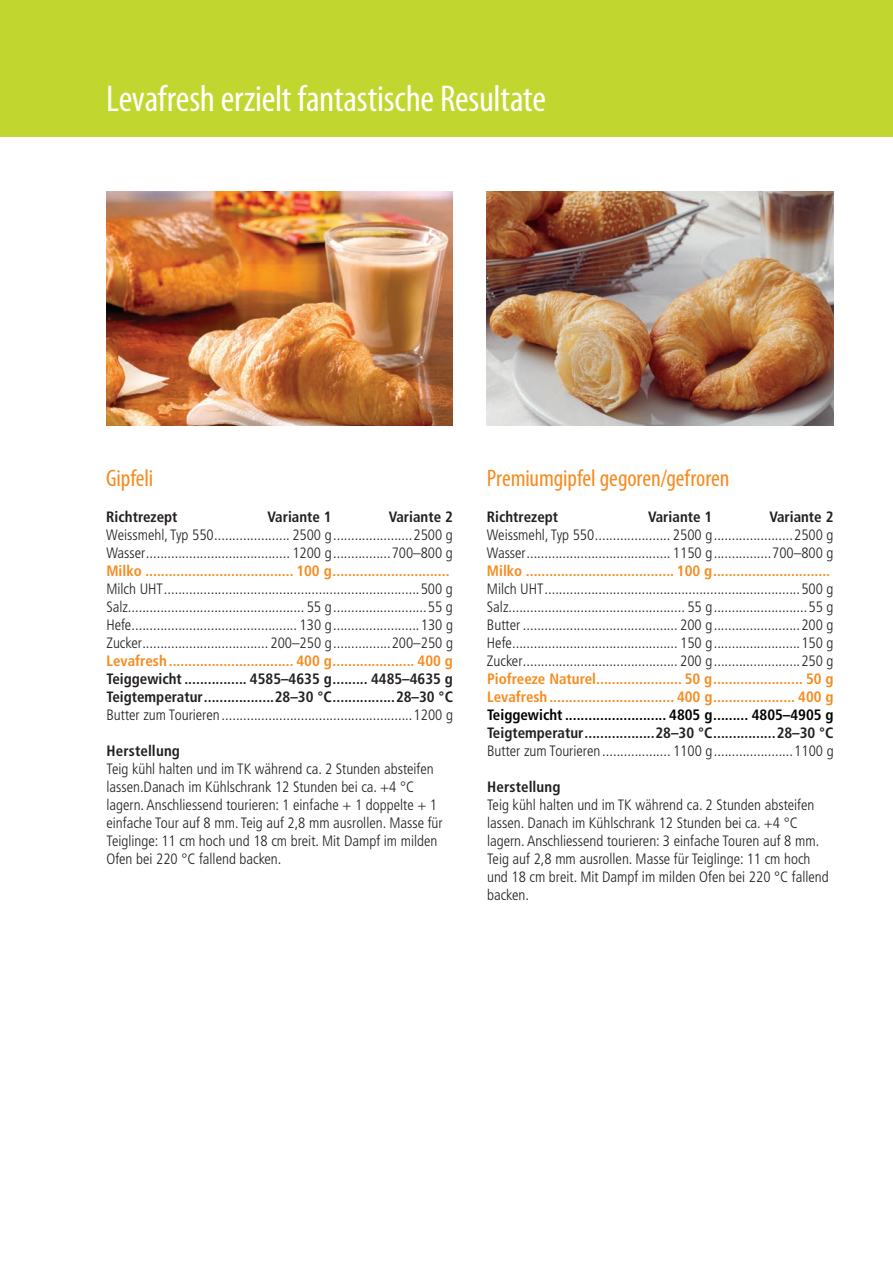
<style>
.page{position:relative;width:893px;height:1263px;background:#fff}
.page>*{position:absolute;margin:0;border:0;box-sizing:border-box;transform-origin:0 0}
.t1{font:condensed 37.5px "Myriad Pro";letter-spacing:-.01em;color:#fff}
.t2{font:condensed 24px "Myriad Pro";letter-spacing:-.005em;color:#f68b1f}
.t3{font:300 condensed 15px/18px "Frutiger";color:#231f20}
.t4{font:700 condensed 15px/18px "Frutiger";color:#f68b1f}
.t5{font:700 condensed 15px/18px "Frutiger";color:#231f20}
.t6{font:700 condensed 15px "Frutiger";color:#000}
</style>
<div class="page">
<div style="left:0;top:0;width:893px;height:136px;background:#c1d72f"></div>
<img style="left:487px;top:191px;width:346px;height:234px">
<img style="left:106px;top:191px;width:347px;height:234px">
<h1 class="t1" style="left:106px;top:75px;width:441px">Levafresh erzielt fantastische Resultate</h1>
<h2 class="t2" style="left:106px;top:463px;width:48px">Gipfeli</h2>
<p class="t5" style="left:106px;top:508px;width:73px">Richtrezept</p>
<p class="t5" style="left:268px;top:508px;width:66px">Variante 1</p>
<p class="t5" style="left:389px;top:508px;width:66px">Variante 2</p>
<p class="t3" style="left:106px;top:526px;width:348px">Weissmehl, Typ 550..................... 2500 g......................2500 g<br>Wasser........................................ 1200 g................700–800 g</p>
<p class="t4" style="left:106px;top:562px;width:345px">Milko ...................................... 100 g..............................</p>
<p class="t3" style="left:106px;top:580px;width:348px;text-align:justify">Milch UHT.......................................................................500 g Salz................................................. 55 g..........................55 g Hefe.............................................. 130 g........................130 g Zucker................................... 200–250 g................200–250 g</p>
<p class="t4" style="left:106px;top:652px;width:348px">Levafresh ................................ 400 g..................... 400 g</p>
<p class="t5" style="left:106px;top:670px;width:348px">Teiggewicht ................ 4585–4635 g......... 4485–4635 g<br>Teigtemperatur..................28–30 °C................28–30 °C</p>
<p class="t3" style="left:106px;top:706px;width:348px">Butter zum Tourieren .....................................................1200 g</p>
<p class="t5" style="left:106px;top:742px;width:75px">Herstellung</p>
<p class="t3" style="left:106px;top:760px;width:338px">Teig kühl halten und im TK während ca. 2 Stunden absteifen lassen.Danach im Kühlschrank 12 Stunden bei ca. +4 °C lagern. Anschliessend tourieren: 1 einfache + 1 doppelte + 1 einfache Tour auf 8 mm. Teig auf 2,8 mm ausrollen. Masse für Teiglinge: 11 cm hoch und 18 cm breit. Mit Dampf im milden Ofen bei 220 °C fallend backen.</p>
<h2 class="t2" style="left:487px;top:463px;width:244px">Premiumgipfel gegoren/gefroren</h2>
<p class="t5" style="left:487px;top:508px;width:73px">Richtrezept</p>
<p class="t5" style="left:648px;top:508px;width:66px">Variante 1</p>
<p class="t5" style="left:769px;top:508px;width:66px">Variante 2</p>
<p class="t3" style="left:487px;top:526px;width:348px">Weissmehl, Typ 550..................... 2500 g......................2500 g<br>Wasser........................................ 1150 g................700–800 g</p>
<p class="t4" style="left:487px;top:562px;width:345px">Milko ...................................... 100 g..............................</p>
<p class="t3" style="left:487px;top:580px;width:348px;text-align:justify">Milch UHT.......................................................................500 g Salz................................................. 55 g..........................55 g Butter ........................................... 200 g........................200 g Hefe.............................................. 150 g........................150 g Zucker........................................... 200 g........................250 g</p>
<p class="t4" style="left:487px;top:670px;width:348px">Piofreeze Naturel...................... 50 g....................... 50 g<br>Levafresh ................................ 400 g..................... 400 g</p>
<p class="t6" style="left:487px;top:706px;width:348px">Teiggewicht .......................... 4805 g......... 4805–4905 g</p>
<p class="t5" style="left:487px;top:724px;width:348px">Teigtemperatur..................28–30 °C................28–30 °C</p>
<p class="t3" style="left:487px;top:742px;width:348px">Butter zum Tourieren ................... 1100 g......................1100 g</p>
<p class="t5" style="left:487px;top:778px;width:75px">Herstellung</p>
<p class="t3" style="left:487px;top:796px;width:343px">Teig kühl halten und im TK während ca. 2 Stunden absteifen lassen. Danach im Kühlschrank 12 Stunden bei ca. +4 °C lagern. Anschliessend tourieren: 3 einfache Touren auf 8 mm.<br>Teig auf 2,8 mm ausrollen. Masse für Teiglinge: 11 cm hoch und 18 cm breit. Mit Dampf im milden Ofen bei 220 °C fallend backen.</p>
</div>
